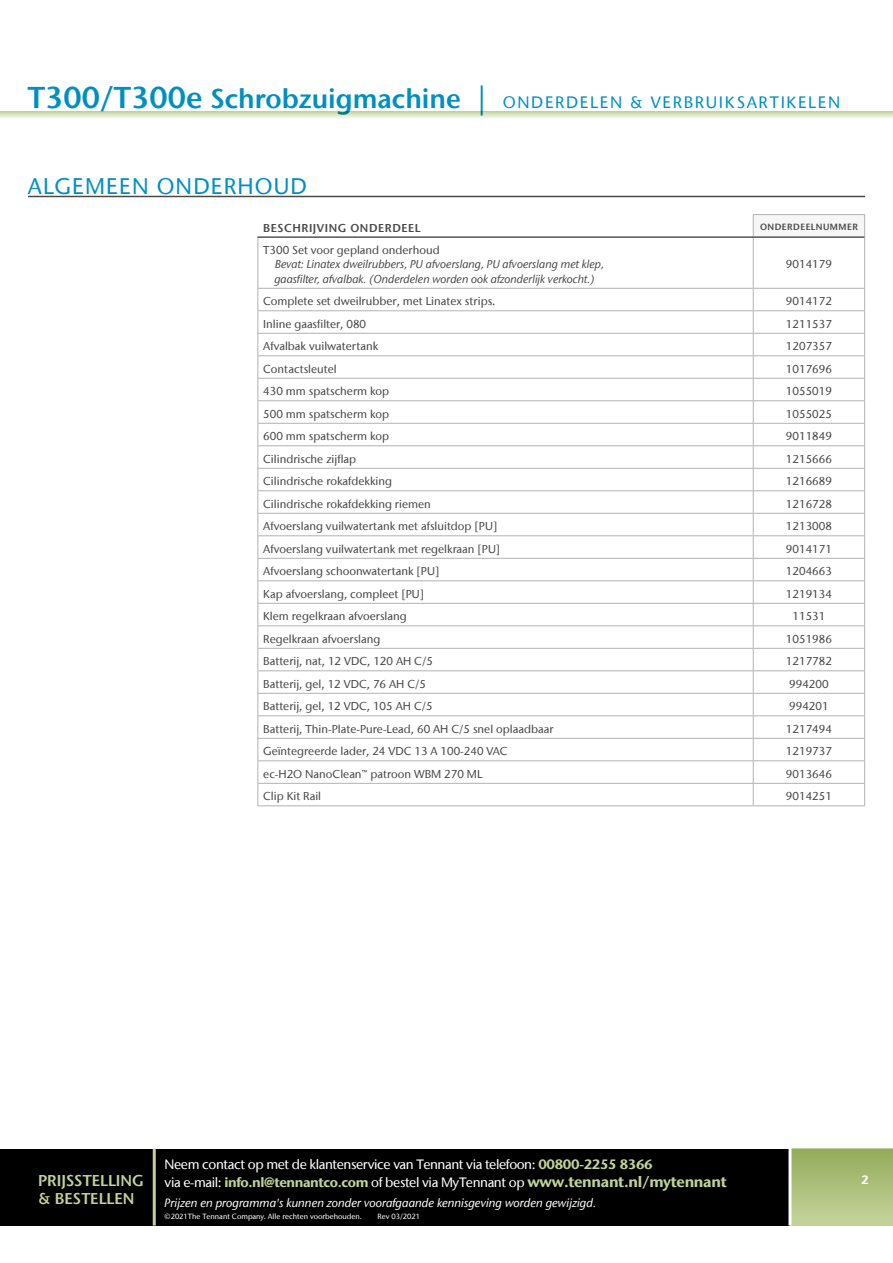
<style>
.page{position:relative;width:893px;height:1263px;background:#fff}
.page>*{position:absolute;margin:0;border:0;box-sizing:border-box;transform-origin:0 0}
.t1{font:500 22.5px "Stone Sans IIITC Com";letter-spacing:.05em;color:#008fc3}
.t2{font:500 16.5px "Stone Sans IIITC Com";letter-spacing:.1em;color:#008fc3}
.t3{font:600 15.6px/18px "Stone Sans IIITC Com";color:#c2d198}
.t4{font:500 13.5px/18px "Stone Sans IIITC Com";letter-spacing:-.03em;color:#fff}
.t5{font:italic 500 12px "Stone Sans IIITC Com";color:#fff}
.t6{font:700 12px "Stone Sans IIITC Com";color:#fff}
.t7{font:500 11.4px "Stone Sans IIITC Com";color:#4a4a49}
.t8{font:italic 500 11.4px/14.4px "Stone Sans IIITC Com";color:#4a4a49}
.t9{font:600 11.4px "Stone Sans IIITC Com";letter-spacing:.05em;color:#4a4a49}
.t10{font:600 9px "Stone Sans IIITC Com";letter-spacing:.05em;color:#4a4a49}
.t11{font:500 7.5px "Stone Sans IIITC Com";color:#fff}
.s1{font-weight:600;font-size:30px}
.s2{font-weight:600;font-size:27px}
.s3{font-size:30px}
.s4{font-weight:700;color:#c2d198}
.s5{font-weight:700;font-size:15px;color:#c2d198}
</style>
<div class="page">
<svg style="left:0;top:111px;width:893px;height:7px;background:#dae3c1"></svg>
<hr style="left:28px;top:196px;width:837px;height:1px;background:#4a4a49">
<div style="left:753px;top:215px;width:112px;height:22px;background:#f6f6f6"></div>
<hr style="left:753px;top:237px;width:1px;height:51px;background:#b3b2b2">
<hr style="left:864px;top:237px;width:1px;height:51px;background:#b3b2b2">
<hr style="left:257px;top:288px;width:496px;height:1px;background:#b3b2b2">
<hr style="left:753px;top:288px;width:112px;height:1px;background:#b3b2b2">
<hr style="left:257px;top:310px;width:496px;height:1px;background:#b3b2b2">
<hr style="left:753px;top:310px;width:112px;height:1px;background:#b3b2b2">
<hr style="left:257px;top:333px;width:496px;height:1px;background:#b3b2b2">
<hr style="left:753px;top:333px;width:112px;height:1px;background:#b3b2b2">
<hr style="left:257px;top:355px;width:496px;height:1px;background:#b3b2b2">
<hr style="left:753px;top:355px;width:112px;height:1px;background:#b3b2b2">
<hr style="left:257px;top:378px;width:496px;height:1px;background:#b3b2b2">
<hr style="left:753px;top:378px;width:112px;height:1px;background:#b3b2b2">
<hr style="left:257px;top:400px;width:496px;height:1px;background:#b3b2b2">
<hr style="left:753px;top:400px;width:112px;height:1px;background:#b3b2b2">
<hr style="left:257px;top:423px;width:496px;height:1px;background:#b3b2b2">
<hr style="left:753px;top:423px;width:112px;height:1px;background:#b3b2b2">
<hr style="left:257px;top:445px;width:496px;height:1px;background:#b3b2b2">
<hr style="left:753px;top:445px;width:112px;height:1px;background:#b3b2b2">
<hr style="left:257px;top:468px;width:496px;height:1px;background:#b3b2b2">
<hr style="left:753px;top:468px;width:112px;height:1px;background:#b3b2b2">
<hr style="left:257px;top:490px;width:496px;height:1px;background:#b3b2b2">
<hr style="left:753px;top:490px;width:112px;height:1px;background:#b3b2b2">
<hr style="left:257px;top:513px;width:496px;height:1px;background:#b3b2b2">
<hr style="left:753px;top:513px;width:112px;height:1px;background:#b3b2b2">
<hr style="left:257px;top:535px;width:496px;height:1px;background:#b3b2b2">
<hr style="left:753px;top:535px;width:112px;height:1px;background:#b3b2b2">
<hr style="left:257px;top:558px;width:496px;height:1px;background:#b3b2b2">
<hr style="left:753px;top:558px;width:112px;height:1px;background:#b3b2b2">
<hr style="left:257px;top:580px;width:496px;height:1px;background:#b3b2b2">
<hr style="left:753px;top:580px;width:112px;height:1px;background:#b3b2b2">
<hr style="left:257px;top:603px;width:496px;height:1px;background:#b3b2b2">
<hr style="left:753px;top:603px;width:112px;height:1px;background:#b3b2b2">
<hr style="left:257px;top:625px;width:496px;height:1px;background:#b3b2b2">
<hr style="left:753px;top:625px;width:112px;height:1px;background:#b3b2b2">
<hr style="left:257px;top:648px;width:496px;height:1px;background:#b3b2b2">
<hr style="left:753px;top:648px;width:112px;height:1px;background:#b3b2b2">
<hr style="left:257px;top:670px;width:496px;height:1px;background:#b3b2b2">
<hr style="left:753px;top:670px;width:112px;height:1px;background:#b3b2b2">
<hr style="left:257px;top:693px;width:496px;height:1px;background:#b3b2b2">
<hr style="left:753px;top:693px;width:112px;height:1px;background:#b3b2b2">
<hr style="left:257px;top:715px;width:496px;height:1px;background:#b3b2b2">
<hr style="left:753px;top:715px;width:112px;height:1px;background:#b3b2b2">
<hr style="left:257px;top:738px;width:496px;height:1px;background:#b3b2b2">
<hr style="left:753px;top:738px;width:112px;height:1px;background:#b3b2b2">
<hr style="left:257px;top:760px;width:496px;height:1px;background:#b3b2b2">
<hr style="left:753px;top:760px;width:112px;height:1px;background:#b3b2b2">
<hr style="left:257px;top:783px;width:496px;height:1px;background:#b3b2b2">
<hr style="left:753px;top:783px;width:112px;height:1px;background:#b3b2b2">
<svg style="left:753px;top:289px;width:1px;height:516px"></svg>
<svg style="left:864px;top:289px;width:1px;height:516px"></svg>
<hr style="left:257px;top:805px;width:496px;height:1px;background:#b3b2b2">
<hr style="left:753px;top:805px;width:112px;height:1px;background:#b3b2b2">
<hr style="left:257px;top:237px;width:1px;height:51px;background:#b3b2b2">
<svg style="left:257px;top:289px;width:1px;height:516px"></svg>
<hr style="left:753px;top:214px;width:112px;height:1px;background:#b3b2b2">
<svg style="left:753px;top:215px;width:1px;height:22px"></svg>
<svg style="left:864px;top:215px;width:1px;height:22px"></svg>
<hr style="left:257px;top:237px;width:496px;height:1px;background:#000">
<hr style="left:753px;top:237px;width:111px;height:1px;background:#000">
<div style="left:0;top:1149px;width:791px;height:76px;background:#000"></div>
<div style="left:791px;top:1149px;width:102px;height:76px;background:#c2d198"></div>
<div style="left:791px;top:1149px;width:102px;height:68px;background:linear-gradient(to bottom,#93ab5a,#c0cf96)"></div>
<hr style="left:153px;top:1149px;width:3px;height:76px;background:#c2d198">
<hr style="left:788px;top:1140px;width:3px;height:85px;background:#fff">
<h2 class="t2" style="left:28px;top:92px;width:814px"><span class="s1">T300/T300e</span> <span class="s2">Schrobzuigmachine</span> <span class="s3">|</span> ONDERDELEN &amp; VERBRUIKSARTIKELEN</h2>
<h1 class="t1" style="left:28px;top:172px;width:281px">ALGEMEEN ONDERHOUD</h1>
<p class="t9" style="left:263px;top:220px;width:159px">BESCHRIJVING ONDERDEEL</p>
<p class="t10" style="left:760px;top:222px;width:99px">ONDERDEELNUMMER</p>
<p class="t7" style="left:263px;top:243px;width:178px">T300 Set voor gepland onderhoud</p>
<p class="t8" style="left:274px;top:257px;width:331px">Bevat: Linatex dweilrubbers, PU afvoerslang, PU afvoerslang met klep, gaasfilter, afvalbak. (Onderdelen worden ook afzonderlijk verkocht.)</p>
<p class="t7" style="left:786px;top:257px;width:47px">9014179</p>
<p class="t7" style="left:263px;top:294px;width:234px">Complete set dweilrubber, met Linatex strips.</p>
<p class="t7" style="left:786px;top:294px;width:47px">9014172</p>
<p class="t7" style="left:263px;top:317px;width:104px">Inline gaasfilter, 080</p>
<p class="t7" style="left:786px;top:317px;width:47px">1211537</p>
<p class="t7" style="left:263px;top:339px;width:117px">Afvalbak vuilwatertank</p>
<p class="t7" style="left:786px;top:339px;width:47px">1207357</p>
<p class="t7" style="left:263px;top:362px;width:75px">Contactsleutel</p>
<p class="t7" style="left:786px;top:362px;width:47px">1017696</p>
<p class="t7" style="left:263px;top:384px;width:127px">430 mm spatscherm kop</p>
<p class="t7" style="left:786px;top:384px;width:47px">1055019</p>
<p class="t7" style="left:263px;top:407px;width:127px">500 mm spatscherm kop</p>
<p class="t7" style="left:786px;top:407px;width:47px">1055025</p>
<p class="t7" style="left:263px;top:429px;width:127px">600 mm spatscherm kop</p>
<p class="t7" style="left:786px;top:429px;width:47px">9011849</p>
<p class="t7" style="left:263px;top:452px;width:94px">Cilindrische zijflap</p>
<p class="t7" style="left:786px;top:452px;width:47px">1215666</p>
<p class="t7" style="left:263px;top:474px;width:130px">Cilindrische rokafdekking</p>
<p class="t7" style="left:786px;top:474px;width:47px">1216689</p>
<p class="t7" style="left:263px;top:497px;width:169px">Cilindrische rokafdekking riemen</p>
<p class="t7" style="left:786px;top:497px;width:47px">1216728</p>
<p class="t7" style="left:263px;top:519px;width:236px">Afvoerslang vuilwatertank met afsluitdop [PU]</p>
<p class="t7" style="left:786px;top:519px;width:47px">1213008</p>
<p class="t7" style="left:263px;top:542px;width:239px">Afvoerslang vuilwatertank met regelkraan [PU]</p>
<p class="t7" style="left:786px;top:542px;width:47px">9014171</p>
<p class="t7" style="left:263px;top:564px;width:178px">Afvoerslang schoonwatertank [PU]</p>
<p class="t7" style="left:786px;top:564px;width:47px">1204663</p>
<p class="t7" style="left:263px;top:587px;width:162px">Kap afvoerslang, compleet [PU]</p>
<p class="t7" style="left:786px;top:587px;width:47px">1219134</p>
<p class="t7" style="left:263px;top:609px;width:145px">Klem regelkraan afvoerslang</p>
<p class="t7" style="left:792px;top:609px;width:34px">11531</p>
<p class="t7" style="left:263px;top:632px;width:119px">Regelkraan afvoerslang</p>
<p class="t7" style="left:786px;top:632px;width:47px">1051986</p>
<p class="t7" style="left:263px;top:654px;width:171px">Batterij, nat, 12 VDC, 120 AH C/5</p>
<p class="t7" style="left:786px;top:654px;width:47px">1217782</p>
<p class="t7" style="left:263px;top:677px;width:164px">Batterij, gel, 12 VDC, 76 AH C/5</p>
<p class="t7" style="left:789px;top:677px;width:41px">994200</p>
<p class="t7" style="left:263px;top:699px;width:171px">Batterij, gel, 12 VDC, 105 AH C/5</p>
<p class="t7" style="left:789px;top:699px;width:41px">994201</p>
<p class="t7" style="left:263px;top:722px;width:292px">Batterij, Thin-Plate-Pure-Lead, 60 AH C/5 snel oplaadbaar</p>
<p class="t7" style="left:786px;top:722px;width:47px">1217494</p>
<p class="t7" style="left:263px;top:744px;width:246px">Geïntegreerde lader, 24 VDC 13 A 100-240 VAC</p>
<p class="t7" style="left:786px;top:744px;width:47px">1219737</p>
<p class="t7" style="left:263px;top:767px;width:221px">ec-H2O NanoClean™ patroon WBM 270 ML</p>
<p class="t7" style="left:786px;top:767px;width:47px">9013646</p>
<p class="t7" style="left:263px;top:789px;width:59px">Clip Kit Rail</p>
<p class="t7" style="left:786px;top:789px;width:47px">9014251</p>
<p class="t4" style="left:165px;top:1155px;width:564px">Neem contact op met de klantenservice van Tennant via telefoon: <span class="s4">00800-2255 8366<br></span>via e-mail: <span class="s4">info.nl@tennantco.com</span> of bestel via MyTennant op <span class="s5">www.tennant.nl/mytennant</span></p>
<p class="t5" style="left:165px;top:1195px;width:433px">Prijzen en programma's kunnen zonder voorafgaande kennisgeving worden gewijzigd.</p>
<p class="t11" style="left:165px;top:1212px;width:199px">©2021The Tennant Company. Alle rechten voorbehouden.</p>
<p class="t11" style="left:378px;top:1212px;width:44px">Rev 03/2021</p>
<h3 class="t3" style="left:38px;top:1171px;width:107px">PRIJSSTELLING &amp; BESTELLEN</h3>
<p class="t6" style="left:861px;top:1172px;width:9px">2</p>
</div>
